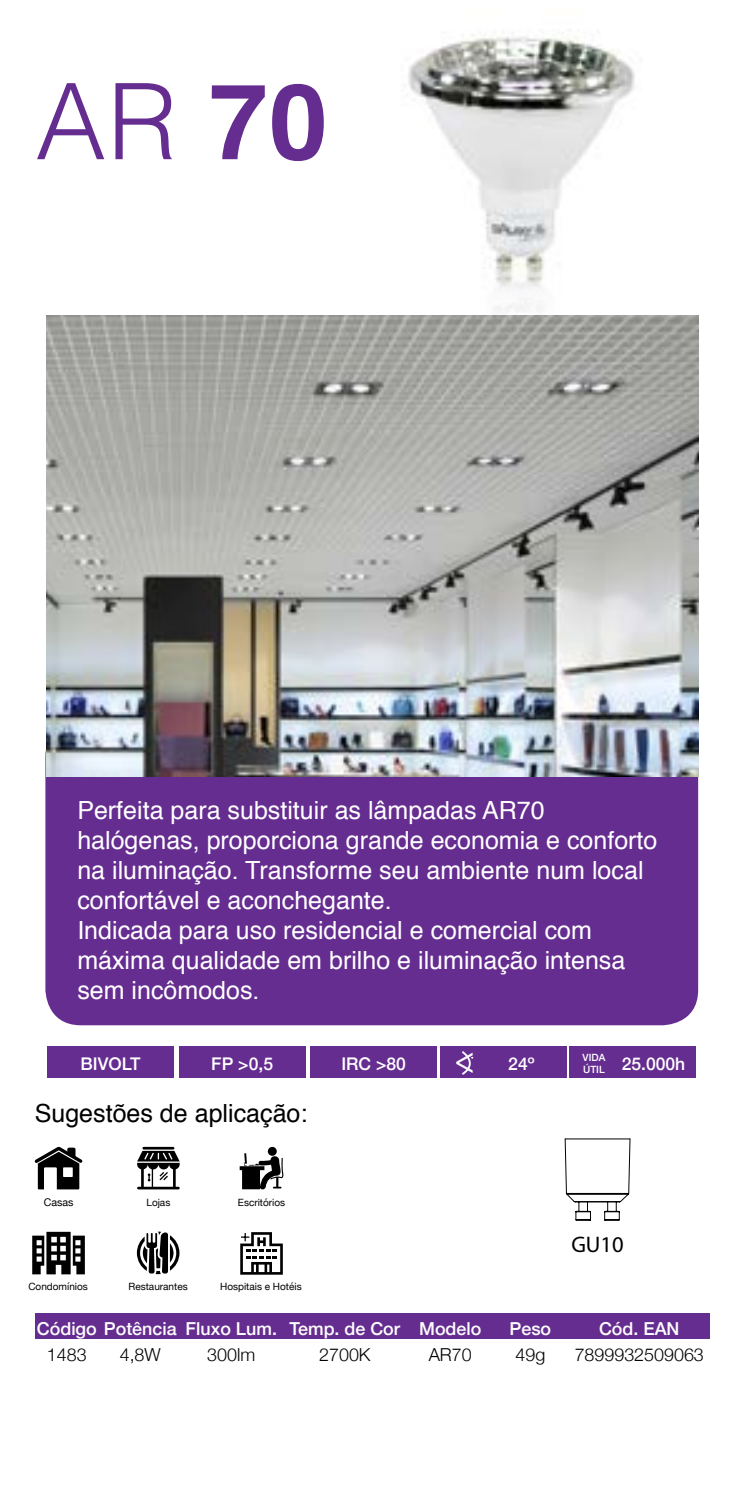
<style>
.page{position:relative;width:745px;height:1489px;background:#fff}
.page>*{position:absolute;margin:0;border:0;box-sizing:border-box;transform-origin:0 0}
.t1{font:300 105.5px "Helvetica";color:#662d91}
.t2{font:38.25px "Myriad Pro";color:#fff;scale:.92 1}
.t3{font:25px/30px "Helvetica";color:#fff}
.t4{font:25px "Helvetica";color:#000}
.t5{font:22.5px "Proxima Nova";color:#000}
.t6{font:500 17.75px "Helvetica Neue";color:#fff}
.t7{font:300 17.75px "Helvetica Neue";color:#000}
.t8{font:500 17.5px "Helvetica Neue";color:#fff}
.t9{font:10.5px "Helvetica Neue";color:#000}
.t10{font:10px "Helvetica Neue";color:#000}
.t11{font:500 10px "Helvetica Neue";color:#fff}
.s1{font-weight:700}
</style>
<div class="page">
<div style="left:47px;top:1045px;width:127px;height:32px;background:#662d91"></div>
<div style="left:179px;top:1045px;width:126px;height:32px;background:#662d91"></div>
<div style="left:310px;top:1045px;width:127px;height:32px;background:#662d91"></div>
<div style="left:439px;top:1045px;width:127px;height:32px;background:#662d91"></div>
<div style="left:569px;top:1045px;width:126px;height:32px;background:#662d91"></div>
<svg style="left:462px;top:1051px;width:12px;height:24px"></svg>
<div style="left:35px;top:1313px;width:673px;height:25px;background:#662d91"></div>
<svg style="left:564px;top:1138px;width:66px;height:82px"></svg>
<hr style="left:573px;top:1201px;width:47px;height:1px;background:#000">
<hr style="left:566px;top:1193px;width:62px;height:1px;background:#000">
<hr style="left:566px;top:1192px;width:62px;height:1px;background:#000">
<hr style="left:564px;top:1138px;width:65px;height:1px;background:#000">
<div style="left:45px;top:721px;width:652px;height:304px;background:#662d91;border-radius:35px"></div>
<img style="left:408px;top:30px;width:227px;height:218px">
<img style="left:490px;top:248px;width:59px;height:64px">
<img style="left:46px;top:315px;width:652px;height:461px">
<svg style="left:34px;top:1146px;width:48px;height:43px"></svg>
<svg style="left:137px;top:1146px;width:42px;height:43px"></svg>
<svg style="left:239px;top:1146px;width:44px;height:44px"></svg>
<svg style="left:32px;top:1231px;width:53px;height:43px"></svg>
<svg style="left:137px;top:1231px;width:42px;height:42px"></svg>
<svg style="left:240px;top:1232px;width:42px;height:42px"></svg>
<h1 class="t1" style="left:35px;top:32px;width:293px">AR <span class="s1">70</span></h1>
<p class="t3" style="left:77px;top:796px;width:581px">Perfeita para substituir as lâmpadas AR70 halógenas, proporciona grande economia e conforto na iluminação. Transforme seu ambiente num local confortável e aconchegante.<br>Indicada para uso residencial e comercial com máxima qualidade em brilho e iluminação intensa sem incômodos.</p>
<h2 class="t2" style="left:454px;top:1036px;width:24px">&lt;</h2>
<p class="t11" style="left:582px;top:1061px;width:23px">ÚTIL</p>
<p class="t11" style="left:582px;top:1049px;width:24px">VIDA</p>
<p class="t8" style="left:81px;top:1050px;width:61px">BIVOLT</p>
<p class="t8" style="left:211px;top:1050px;width:63px">FP &gt;0,5</p>
<p class="t8" style="left:341px;top:1050px;width:66px">IRC &gt;80</p>
<p class="t8" style="left:508px;top:1050px;width:28px">24º</p>
<p class="t8" style="left:621px;top:1050px;width:65px">25.000h</p>
<p class="t4" style="left:35px;top:1094px;width:274px">Sugestões de aplicação:</p>
<p class="t9" style="left:44px;top:1194px;width:31px">Casas</p>
<p class="t10" style="left:146px;top:1194px;width:25px">Lojas</p>
<p class="t10" style="left:238px;top:1194px;width:49px">Escritórios</p>
<p class="t10" style="left:28px;top:1279px;width:61px">Condomínios</p>
<p class="t10" style="left:128px;top:1278px;width:61px">Restaurantes</p>
<p class="t10" style="left:220px;top:1278px;width:83px">Hospitais e Hotéis</p>
<p class="t5" style="left:571px;top:1230px;width:54px">GU10</p>
<p class="t6" style="left:37px;top:1314px;width:445px">Código Potência Fluxo Lum. Temp. de Cor Modelo</p>
<p class="t6" style="left:509px;top:1314px;width:43px">Peso</p>
<p class="t6" style="left:598px;top:1314px;width:82px">Cód. EAN</p>
<p class="t7" style="left:47px;top:1340px;width:41px">1483</p>
<p class="t7" style="left:574px;top:1340px;width:131px">7899932509063</p>
<p class="t7" style="left:120px;top:1340px;width:43px">4,8W</p>
<p class="t7" style="left:207px;top:1340px;width:49px">300lm</p>
<p class="t7" style="left:319px;top:1340px;width:53px">2700K</p>
<p class="t7" style="left:428px;top:1340px;width:45px">AR70</p>
<p class="t7" style="left:515px;top:1340px;width:31px">49g</p>
</div>
